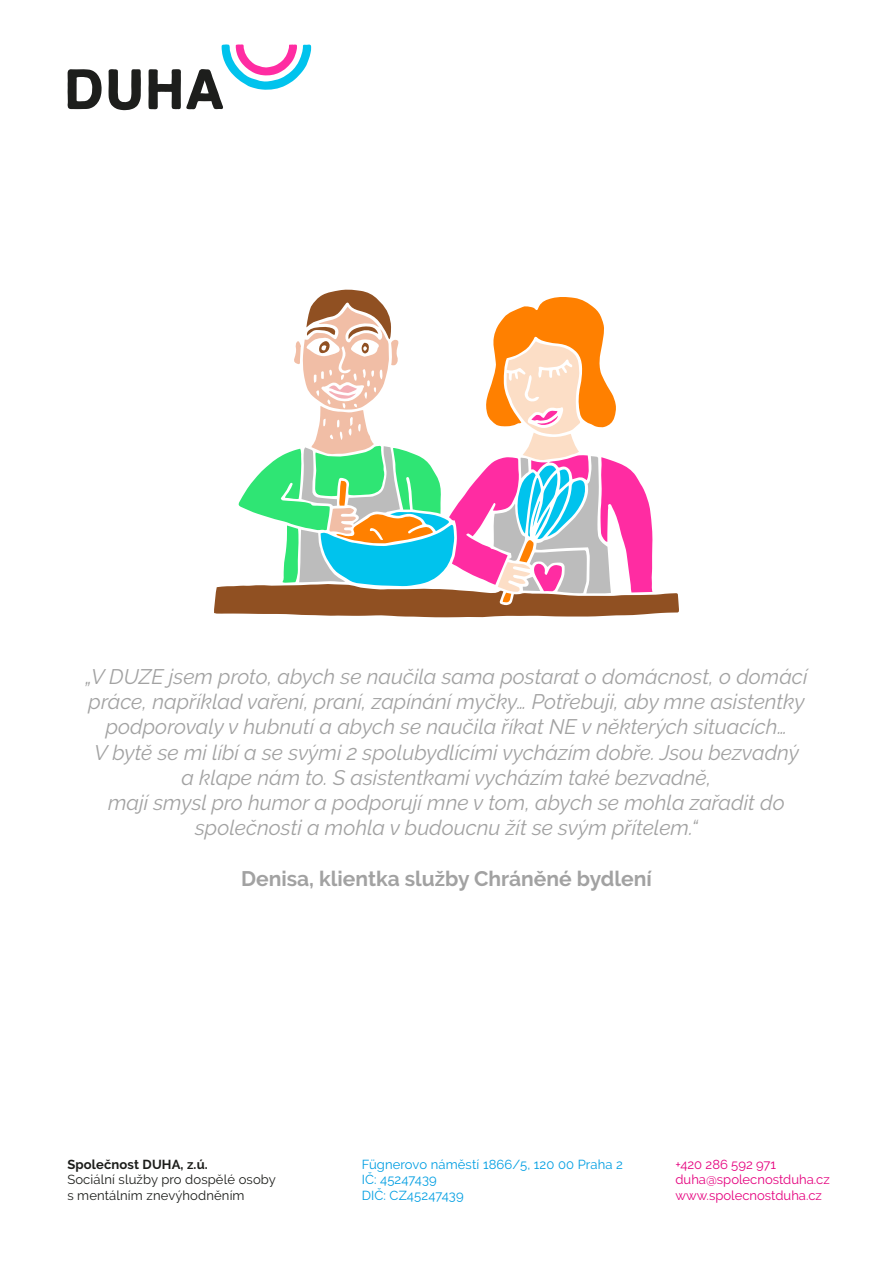
<style>
.page{position:relative;width:893px;height:1263px;background:#fff}
.page>*{position:absolute;margin:0;border:0;box-sizing:border-box;transform-origin:0 0}
.t1{font:italic 21px/25.2px "Raleway";color:#a2a2a2;text-align:center}
.t2{font:700 21px "Raleway";color:#a2a2a2}
.t3{font:13.05px/15.6px "Raleway";letter-spacing:.01em;color:#009ee2}
.t4{font:13.05px/15.6px "Raleway";color:#e5007e}
.t5{font:13.05px/15.6px "Raleway";letter-spacing:.01em;color:#1c1d1a}
.t6{font:700 13.05px "Raleway";letter-spacing:.01em;color:#1c1d1a}
</style>
<div class="page">
<svg style="left:109px;top:69px;width:32px;height:41px"></svg>
<svg style="left:67px;top:69px;width:35px;height:40px"></svg>
<svg style="left:148px;top:44px;width:163px;height:65px"></svg>
<svg style="left:214px;top:289px;width:465px;height:328px"></svg>
<p class="t1" style="left:86px;top:664px;width:723px">„V DUZE jsem proto, abych se naučila sama postarat o domácnost, o domácí práce, například vaření, praní, zapínání myčky… Potřebuji, aby mne asistentky podporovaly v hubnutí a abych se naučila říkat NE v některých situacích…<br>V bytě se mi líbí a se svými 2 spolubydlícími vycházím dobře. Jsou bezvadný a klape nám to. S asistentkami vycházím také bezvadně,<br>mají smysl pro humor a podporují mne v tom, abych se mohla zařadit do společnosti a mohla v budoucnu žít se svým přítelem.“</p>
<p class="t2" style="left:241px;top:866px;width:412px">Denisa, klientka služby Chráněné bydlení</p>
<p class="t6" style="left:67px;top:1157px;width:142px">Společnost DUHA, z.ú.</p>
<p class="t5" style="left:67px;top:1172px;width:210px">Sociální služby pro dospělé osoby s mentálním znevýhodněním</p>
<p class="t3" style="left:362px;top:1156px;width:263px">Fügnerovo náměstí 1866/5, 120 00 Praha 2<br>IČ: 45247439<br>DIČ: CZ45247439</p>
<p class="t4" style="left:675px;top:1156px;width:156px">+420 286 592 971 duha@spolecnostduha.cz www.spolecnostduha.cz</p>
</div>
